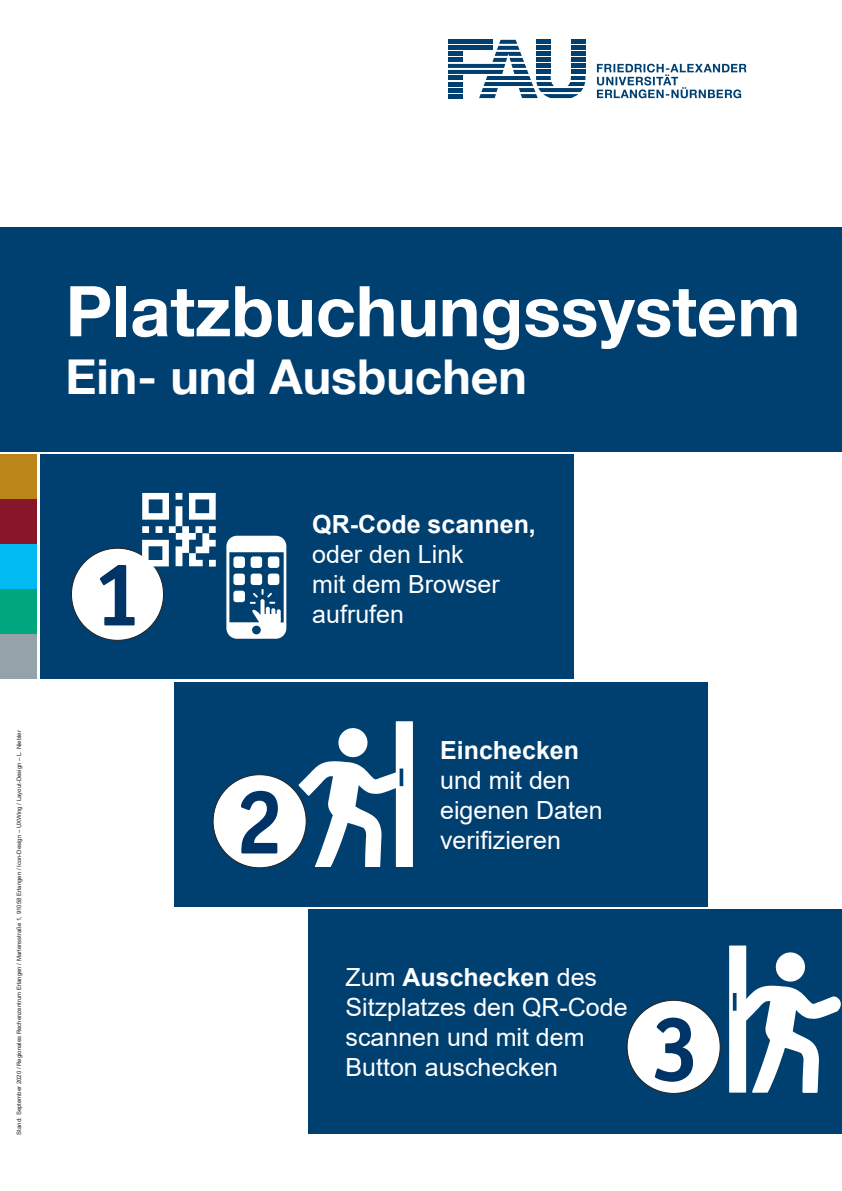
<style>
.page{position:relative;width:842px;height:1191px;background:#fff}
.page>*{position:absolute;margin:0;border:0;box-sizing:border-box;transform-origin:0 0}
.Absatzformat_2{font:700 91.4px "Officina Sans";color:#036}
.Absatzformat_2-2{font:700 90.4px "Officina Sans";color:#036}
.t1{font:700 70px "Helvetica Neue LT Com";color:#fff}
.t2{font:700 48px "Helvetica Neue LT Com";color:#fff}
.Absatzformat_2-3{font:25px/30px "Arial";color:#fff}
.t3{font:6px "Arial";color:#231f20}
.s1{font-weight:700}
</style>
<div class="page">
<svg style="left:597px;top:64px;width:149px;height:34px"></svg>
<svg style="left:448px;top:40px;width:137px;height:58px"></svg>
<div style="left:0;top:227px;width:842px;height:224px;background:#004071"></div>
<div style="left:40px;top:454px;width:534px;height:225px;background:#004071"></div>
<div style="left:174px;top:682px;width:534px;height:224px;background:#004071"></div>
<div style="left:308px;top:909px;width:534px;height:225px;background:#004071"></div>
<div style="left:0;top:454px;width:37px;height:45px;background:#bb851a"></div>
<div style="left:0;top:499px;width:37px;height:45px;background:#88162b"></div>
<div style="left:0;top:544px;width:37px;height:45px;background:#00baf1"></div>
<div style="left:0;top:589px;width:37px;height:45px;background:#00a77e"></div>
<div style="left:0;top:634px;width:37px;height:45px;background:#94a2aa"></div>
<svg style="left:298px;top:721px;width:115px;height:146px"></svg>
<div style="left:213px;top:774px;width:93px;height:93px;background:#fff;border-radius:50%"></div>
<div style="left:71px;top:548px;width:93px;height:92px;background:#fff;border-radius:50%"></div>
<svg style="left:226px;top:536px;width:60px;height:103px"></svg>
<svg style="left:142px;top:493px;width:74px;height:73px"></svg>
<svg style="left:729px;top:945px;width:112px;height:147px"></svg>
<div style="left:627px;top:1000px;width:93px;height:93px;background:#fff;border-radius:50%"></div>
<p class="t1" style="left:65px;top:267px;width:736px">Platzbuchungssystem</p>
<p class="t2" style="left:65px;top:346px;width:463px">Ein- und Ausbuchen</p>
<p class="t3" style="left:15px;top:1134px;width:406px;rotate:-90deg">Stand: September 2020 / Regionales Rechenzentrum Erlangen / Martensstraße 1, 91058 Erlangen / Icon-Design – UXWing / Layout-Design – L. Niebler</p>
<p class="Absatzformat_2-2" style="left:92px;top:538px;width:52px">1</p>
<p class="Absatzformat_2-3" style="left:312px;top:509px;width:225px"><span class="s1">QR-Code scannen, </span>oder den Link<br>mit dem Browser</p>
<p class="Absatzformat_2-3" style="left:312px;top:599px;width:93px">aufrufen</p>
<p class="Absatzformat_2" style="left:234px;top:765px;width:52px">2</p>
<p class="Absatzformat_2-3" style="left:440px;top:734px;width:164px"><span class="s1">Einchecken </span>und mit den eigenen Daten</p>
<p class="Absatzformat_2-3" style="left:440px;top:824px;width:122px">verifizieren</p>
<p class="Absatzformat_2-3" style="left:346px;top:962px;width:284px">Zum <span class="s1">Auschecken</span> des<br>Sitzplatzes den QR-Code scannen und mit dem<br>Button auschecken</p>
<p class="Absatzformat_2" style="left:650px;top:992px;width:52px">3</p>
</div>
